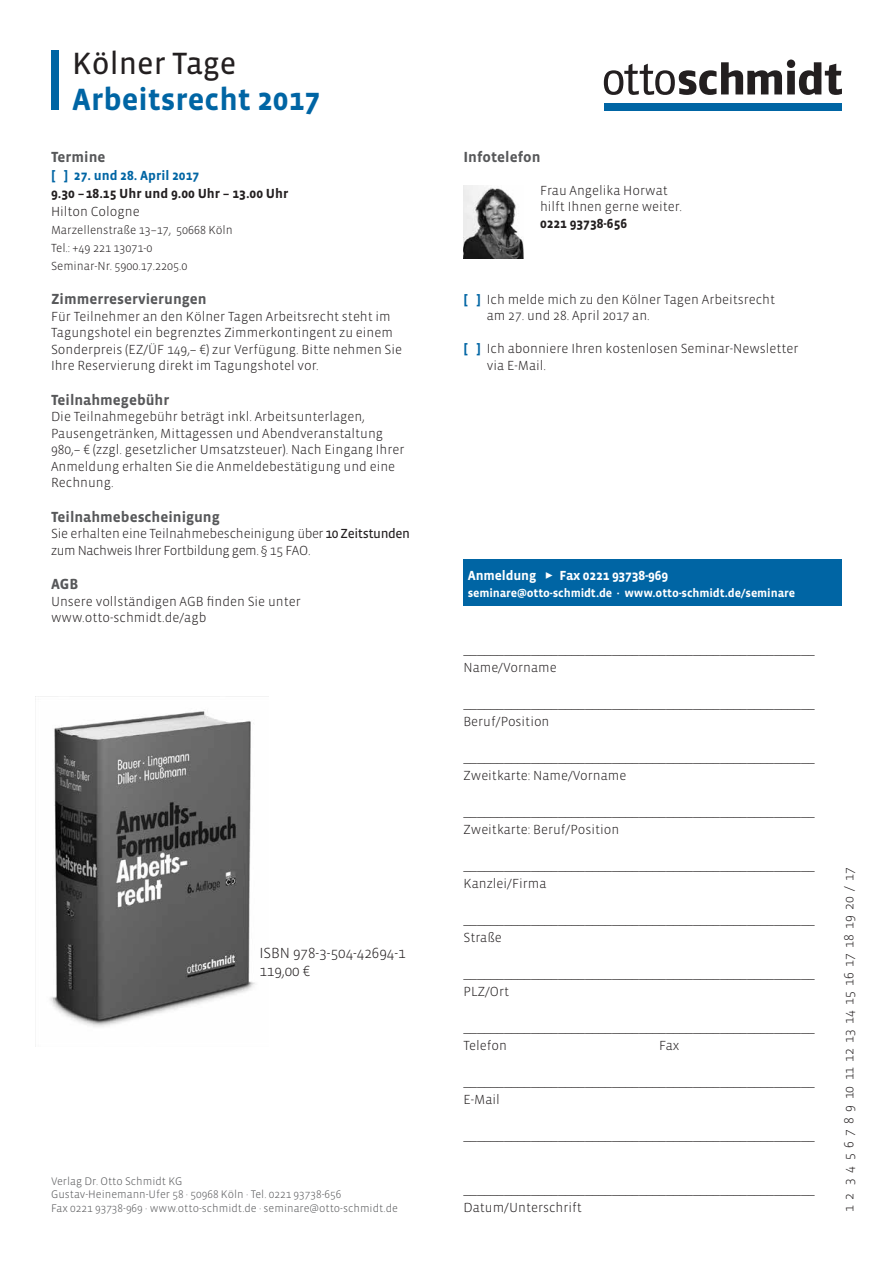
<style>
.page{position:relative;width:893px;height:1263px;background:#fff}
.page>*{position:absolute;margin:0;border:0;box-sizing:border-box;transform-origin:0 0}
.Titel_blau_Seite_2{font:700 31.5px "Vista Sans OT";color:#0065a4}
.Titel_schwarz_Seite{font:31.5px "Vista Sans OT";color:#231f20}
.Termin_Titel{font:700 15px "Vista Sans OT";color:#57585a}
.Termin_Text{font:300 15px "Vista Sans OT";color:#231f20}
.Anmeldung_Text{font:300 13.5px "Vista Sans OT";color:#231f20}
.Termin_Text-2{font:300 13.5px/16.5px "Vista Sans OT";color:#231f20}
.Termin_Text_Check{font:300 13.5px/16.5px "Vista Sans OT";color:#231f20}
.Frau_Horwart{font:300 13.5px "Vista Sans OT";color:#231f20}
.Termin_Uhrzeit{font:700 13.5px "Vista Sans OT";color:#231f20}
.Anmeldung_blau{font:700 13.5px "Vista Sans OT";letter-spacing:-.01em;color:#fff}
.Termin_Titel-2{font:700 13.5px "Vista Sans OT";color:#0065a4}
.Termin_Hotel{font:300 13.5px "Vista Sans OT";color:#231f20}
.Frau_Horwart-2{font:700 13.5px "Vista Sans OT";color:#231f20}
.Termin_Ort_Tel_Semin{font:300 12px "Vista Sans OT";color:#231f20}
.Anmeldung_blau-2{font:700 12px "Vista Sans OT";letter-spacing:-.01em;color:#fff}
.Impressum_Text{font:300 11.25px "Vista Sans OT";color:#57585a}
.s1{font-weight:400}
.s2{font-weight:700;color:#0065a4}
</style>
<div class="page">
<div style="left:463px;top:559px;width:379px;height:47px;background:#0065a4"></div>
<img style="left:463px;top:186px;width:60px;height:72px">
<svg style="left:604px;top:60px;width:238px;height:35px"></svg>
<div style="left:605px;top:103px;width:237px;height:7px;background:#0065a4"></div>
<div style="left:51px;top:51px;width:8px;height:59px;background:#0065a4"></div>
<img style="left:35px;top:696px;width:233px;height:350px">
<p class="Titel_schwarz_Seite" style="left:72px;top:47px;width:166px">Kölner Tage</p>
<p class="Titel_blau_Seite_2" style="left:72px;top:83px;width:249px">Arbeitsrecht 2017</p>
<p class="Termin_Titel" style="left:51px;top:149px;width:56px">Termine</p>
<p class="Termin_Titel-2" style="left:51px;top:168px;width:150px">[ ] 27. und 28. April 2017</p>
<p class="Termin_Uhrzeit" style="left:51px;top:186px;width:239px">9.30 – 18.15 Uhr und 9.00 Uhr – 13.00 Uhr</p>
<p class="Termin_Hotel" style="left:51px;top:204px;width:90px">Hilton Cologne</p>
<p class="Termin_Ort_Tel_Semin" style="left:51px;top:223px;width:183px">Marzellenstraße 13–17, 50668 Köln</p>
<p class="Termin_Ort_Tel_Semin" style="left:51px;top:241px;width:103px">Tel.: +49 221 13071-0</p>
<p class="Termin_Ort_Tel_Semin" style="left:51px;top:259px;width:138px">Seminar-Nr. 5900.17.2205.0</p>
<p class="Termin_Titel" style="left:51px;top:291px;width:157px">Zimmerreservierungen</p>
<p class="Termin_Text-2" style="left:51px;top:308px;width:353px">Für Teilnehmer an den Kölner Tagen Arbeitsrecht steht im Tagungshotel ein begrenztes Zimmerkontingent zu einem Sonderpreis (EZ/ÜF 149,– €) zur Verfügung. Bitte nehmen Sie Ihre Reservierung direkt im Tagungshotel vor.</p>
<p class="Termin_Titel" style="left:51px;top:392px;width:120px">Teilnahmegebühr</p>
<p class="Termin_Text-2" style="left:51px;top:409px;width:355px">Die Teilnahmegebühr beträgt inkl. Arbeitsunterlagen, Pausengetränken, Mittagessen und Abendveranstaltung 980,– € (zzgl. gesetzlicher Umsatzsteuer). Nach Eingang Ihrer Anmeldung erhalten Sie die Anmeldebestätigung und eine Rechnung.</p>
<p class="Termin_Titel" style="left:51px;top:509px;width:170px">Teilnahmebescheinigung</p>
<p class="Termin_Text-2" style="left:51px;top:526px;width:361px">Sie erhalten eine Teilnahmebescheinigung über <span class="s1">10 Zeitstunden </span>zum Nachweis Ihrer Fortbildung gem. § 15 FAO.</p>
<p class="Termin_Titel" style="left:51px;top:576px;width:29px">AGB</p>
<p class="Termin_Text-2" style="left:51px;top:593px;width:251px">Unsere vollständigen AGB finden Sie unter</p>
<p class="Termin_Text-2" style="left:51px;top:610px;width:157px">www.otto-schmidt.de/agb</p>
<p class="Termin_Text" style="left:259px;top:945px;width:148px">ISBN 978-3-504-42694-1</p>
<p class="Termin_Text" style="left:259px;top:963px;width:52px">119,00 €</p>
<p class="Impressum_Text" style="left:51px;top:1175px;width:133px">Verlag Dr. Otto Schmidt KG</p>
<p class="Impressum_Text" style="left:51px;top:1189px;width:292px">Gustav-Heinemann-Ufer 58 · 50968 Köln · Tel. 0221 93738-656</p>
<p class="Impressum_Text" style="left:51px;top:1202px;width:348px">Fax 0221 93738-969 · www.otto-schmidt.de · seminare@otto-schmidt.de</p>
<p class="Termin_Titel" style="left:463px;top:149px;width:79px">Infotelefon</p>
<p class="Frau_Horwart" style="left:540px;top:183px;width:129px">Frau Angelika Horwat</p>
<p class="Frau_Horwart" style="left:540px;top:200px;width:143px">hilft Ihnen gerne weiter.</p>
<p class="Frau_Horwart-2" style="left:540px;top:216px;width:89px">0221 93738-656</p>
<p class="Termin_Text_Check" style="left:487px;top:291px;width:290px;text-indent:-23px"><span class="s2">[ ]</span> Ich melde mich zu den Kölner Tagen Arbeitsrecht am 27. und 28. April 2017 an.</p>
<p class="Termin_Text_Check" style="left:487px;top:341px;width:313px;text-indent:-23px"><span class="s2">[ ]</span> Ich abonniere Ihren kostenlosen Seminar-Newsletter via E-Mail.</p>
<p class="Anmeldung_blau" style="left:468px;top:569px;width:202px">Anmeldung ✓ Fax 0221 93738-969</p>
<p class="Anmeldung_blau-2" style="left:468px;top:586px;width:329px">seminare@otto-schmidt.de · www.otto-schmidt.de/seminare</p>
<p class="Anmeldung_Text" style="left:463px;top:642px;width:353px">____________________________________________________</p>
<p class="Anmeldung_Text" style="left:463px;top:660px;width:95px">Name/Vorname</p>
<p class="Anmeldung_Text" style="left:463px;top:696px;width:353px">____________________________________________________</p>
<p class="Anmeldung_Text" style="left:463px;top:714px;width:88px">Beruf/Position</p>
<p class="Anmeldung_Text" style="left:463px;top:750px;width:353px">____________________________________________________</p>
<p class="Anmeldung_Text" style="left:463px;top:768px;width:164px">Zweitkarte: Name/Vorname</p>
<p class="Anmeldung_Text" style="left:463px;top:804px;width:353px">____________________________________________________</p>
<p class="Anmeldung_Text" style="left:463px;top:822px;width:157px">Zweitkarte: Beruf/Position</p>
<p class="Anmeldung_Text" style="left:463px;top:858px;width:353px">____________________________________________________</p>
<p class="Anmeldung_Text" style="left:463px;top:876px;width:84px">Kanzlei/Firma</p>
<p class="Anmeldung_Text" style="left:463px;top:912px;width:353px">____________________________________________________</p>
<p class="Anmeldung_Text" style="left:463px;top:930px;width:40px">Straße</p>
<p class="Anmeldung_Text" style="left:463px;top:966px;width:353px">____________________________________________________</p>
<p class="Anmeldung_Text" style="left:463px;top:984px;width:47px">PLZ/Ort</p>
<p class="Anmeldung_Text" style="left:463px;top:1020px;width:353px">____________________________________________________</p>
<p class="Anmeldung_Text" style="left:463px;top:1038px;width:45px">Telefon</p>
<p class="Anmeldung_Text" style="left:659px;top:1038px;width:22px">Fax</p>
<p class="Anmeldung_Text" style="left:463px;top:1074px;width:353px">____________________________________________________</p>
<p class="Anmeldung_Text" style="left:463px;top:1092px;width:38px">E-Mail</p>
<p class="Anmeldung_Text" style="left:463px;top:1128px;width:353px">____________________________________________________</p>
<p class="Anmeldung_Text" style="left:463px;top:1182px;width:353px">____________________________________________________</p>
<p class="Anmeldung_Text" style="left:463px;top:1200px;width:120px">Datum/Unterschrift</p>
<p class="Anmeldung_Text" style="left:842px;top:1212px;width:346px;rotate:-90deg">1 2 3 4 5 6 7 8 9 10 11 12 13 14 15 16 17 18 19 20 / 17</p>
</div>
